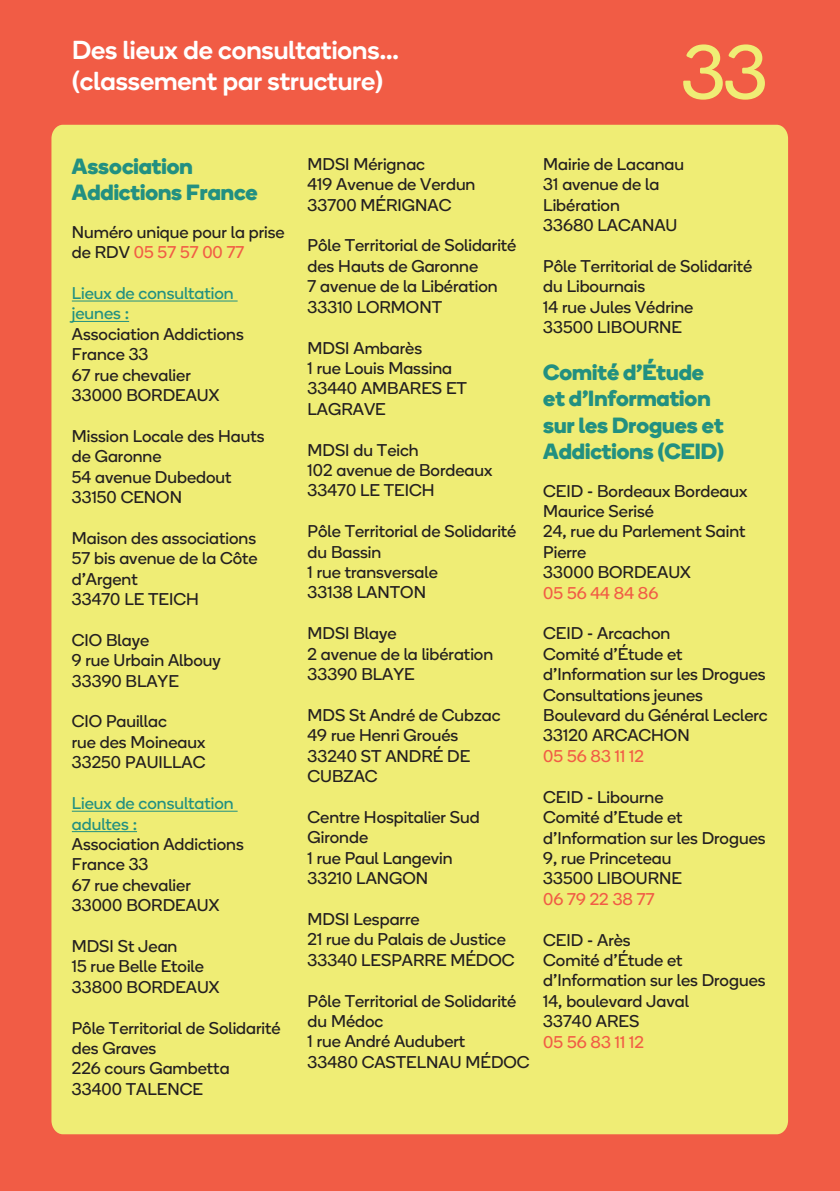
<style>
.page{position:relative;width:840px;height:1191px;background:#fff}
.page>*{position:absolute;margin:0;border:0;box-sizing:border-box;transform-origin:0 0}
.t1{font:76px "Boing";color:#efed75}
.t2{font:500 26px "Boing";color:#fff}
.Titre{font:700 22px/26.4px "Boing";color:#229081}
.Tel{font:17px/20.4px "Boing";color:#231f20}
.t3{font:17px "Boing";color:#229081}
.t4{font:17px "Boing";color:#f15c45}
.s1{color:#f15c45}
</style>
<div class="page">
<div style="left:0;top:0;width:839px;height:1191px;background:#f15c45"></div>
<div style="left:51px;top:125px;width:736px;height:1009px;background:#efed75"></div>
<hr style="left:72px;top:300px;width:165px;height:1px;background:#229081">
<hr style="left:72px;top:321px;width:57px;height:1px;background:#229081">
<hr style="left:72px;top:810px;width:165px;height:1px;background:#229081">
<hr style="left:72px;top:831px;width:65px;height:1px;background:#229081">
<p class="t2" style="left:72px;top:32px;width:328px">Des lieux de consultations...</p>
<p class="t2" style="left:72px;top:63px;width:312px">(classement par structure)</p>
<p class="t1" style="left:681px;top:23px;width:88px">33</p>
<p class="Titre" style="left:72px;top:152px;width:187px">Association<br>Addictions France</p>
<p class="Tel" style="left:72px;top:221px;width:214px">Numéro unique pour la prise de RDV <span class="s1">05 57 57 00 77</span></p>
<p class="t3" style="left:72px;top:282px;width:163px">Lieux de consultation</p>
<p class="t3" style="left:72px;top:302px;width:59px">jeunes :</p>
<p class="Tel" style="left:72px;top:323px;width:173px">Association Addictions<br>France 33</p>
<p class="Tel" style="left:72px;top:364px;width:120px">67 rue chevalier</p>
<p class="Tel" style="left:72px;top:384px;width:149px">33000 BORDEAUX</p>
<p class="Tel" style="left:72px;top:425px;width:194px">Mission Locale des Hauts</p>
<p class="Tel" style="left:72px;top:445px;width:91px">de Garonne</p>
<p class="Tel" style="left:72px;top:466px;width:161px">54 avenue Dubedout</p>
<p class="Tel" style="left:72px;top:486px;width:112px">33150 CENON</p>
<p class="Tel" style="left:72px;top:527px;width:186px">Maison des associations</p>
<p class="Tel" style="left:72px;top:547px;width:187px">57 bis avenue de la Côte d’Argent</p>
<p class="Tel" style="left:72px;top:588px;width:128px">33470 LE TEICH</p>
<p class="Tel" style="left:72px;top:629px;width:79px">CIO Blaye</p>
<p class="Tel" style="left:72px;top:649px;width:150px">9 rue Urbain Albouy</p>
<p class="Tel" style="left:72px;top:670px;width:108px">33390 BLAYE</p>
<p class="Tel" style="left:72px;top:711px;width:96px">CIO Pauillac</p>
<p class="Tel" style="left:72px;top:731px;width:135px">rue des Moineaux</p>
<p class="Tel" style="left:72px;top:751px;width:135px">33250 PAUILLAC</p>
<p class="t3" style="left:72px;top:792px;width:163px">Lieux de consultation</p>
<p class="t3" style="left:72px;top:812px;width:67px">adultes :</p>
<p class="Tel" style="left:72px;top:833px;width:173px">Association Addictions<br>France 33</p>
<p class="Tel" style="left:72px;top:874px;width:120px">67 rue chevalier</p>
<p class="Tel" style="left:72px;top:894px;width:149px">33000 BORDEAUX</p>
<p class="Tel" style="left:72px;top:935px;width:107px">MDSI St Jean</p>
<p class="Tel" style="left:72px;top:955px;width:134px">15 rue Belle Etoile</p>
<p class="Tel" style="left:72px;top:976px;width:149px">33800 BORDEAUX</p>
<p class="Tel" style="left:72px;top:1017px;width:210px">Pôle Territorial de Solidarité des Graves</p>
<p class="Tel" style="left:72px;top:1057px;width:159px">226 cours Gambetta</p>
<p class="Tel" style="left:72px;top:1078px;width:132px">33400 TALENCE</p>
<p class="Tel" style="left:307px;top:153px;width:169px">MDSI Mérignac<br>419 Avenue de Verdun<br>33700 MÉRIGNAC</p>
<p class="Tel" style="left:307px;top:235px;width:210px">Pôle Territorial de Solidarité des Hauts de Garonne<br>7 avenue de la Libération<br>33310 LORMONT</p>
<p class="Tel" style="left:307px;top:337px;width:161px">MDSI Ambarès<br>1 rue Louis Massina<br>33440 AMBARES ET<br>LAGRAVE</p>
<p class="Tel" style="left:307px;top:439px;width:186px">MDSI du Teich<br>102 avenue de Bordeaux<br>33470 LE TEICH</p>
<p class="Tel" style="left:307px;top:520px;width:210px">Pôle Territorial de Solidarité du Bassin<br>1 rue transversale<br>33138 LANTON</p>
<p class="Tel" style="left:307px;top:622px;width:187px">MDSI Blaye<br>2 avenue de la libération<br>33390 BLAYE</p>
<p class="Tel" style="left:307px;top:704px;width:194px">MDS St André de Cubzac<br>49 rue Henri Groués<br>33240 ST ANDRÉ DE<br>CUBZAC</p>
<p class="Tel" style="left:307px;top:806px;width:173px">Centre Hospitalier Sud<br>Gironde<br>1 rue Paul Langevin<br>33210 LANGON</p>
<p class="Tel" style="left:307px;top:908px;width:208px">MDSI Lesparre<br>21 rue du Palais de Justice<br>33340 LESPARRE MÉDOC</p>
<p class="Tel" style="left:307px;top:990px;width:223px">Pôle Territorial de Solidarité du Médoc<br>1 rue André Audubert<br>33480 CASTELNAU MÉDOC</p>
<p class="Tel" style="left:543px;top:153px;width:142px">Mairie de Lacanau<br>31 avenue de la<br>Libération<br>33680 LACANAU</p>
<p class="Tel" style="left:543px;top:255px;width:210px">Pôle Territorial de Solidarité du Libournais<br>14 rue Jules Védrine<br>33500 LIBOURNE</p>
<p class="Titre" style="left:543px;top:358px;width:182px">Comité d’Étude et d’Information sur les Drogues et<br>Addictions (CEID)</p>
<p class="Tel" style="left:543px;top:480px;width:205px">CEID - Bordeaux Bordeaux<br>Maurice Serisé<br>24, rue du Parlement Saint<br>Pierre<br>33000 BORDEAUX</p>
<p class="t4" style="left:543px;top:582px;width:116px">05 56 44 84 86</p>
<p class="Tel" style="left:543px;top:623px;width:226px">CEID - Arcachon<br>Comité d’Étude et d’Information sur les Drogues<br>Consultations jeunes<br>Boulevard du Général Leclerc<br>33120 ARCACHON</p>
<p class="t4" style="left:543px;top:745px;width:102px">05 56 83 11 12</p>
<p class="Tel" style="left:543px;top:786px;width:224px">CEID - Libourne<br>Comité d’Etude et d’Information sur les Drogues<br>9, rue Princeteau<br>33500 LIBOURNE</p>
<p class="t4" style="left:543px;top:888px;width:113px">06 79 22 38 77</p>
<p class="Tel" style="left:543px;top:929px;width:224px">CEID - Arès<br>Comité d’Étude et d’Information sur les Drogues<br>14, boulevard Javal<br>33740 ARES</p>
<p class="t4" style="left:543px;top:1030px;width:102px">05 56 83 11 12</p>
</div>
